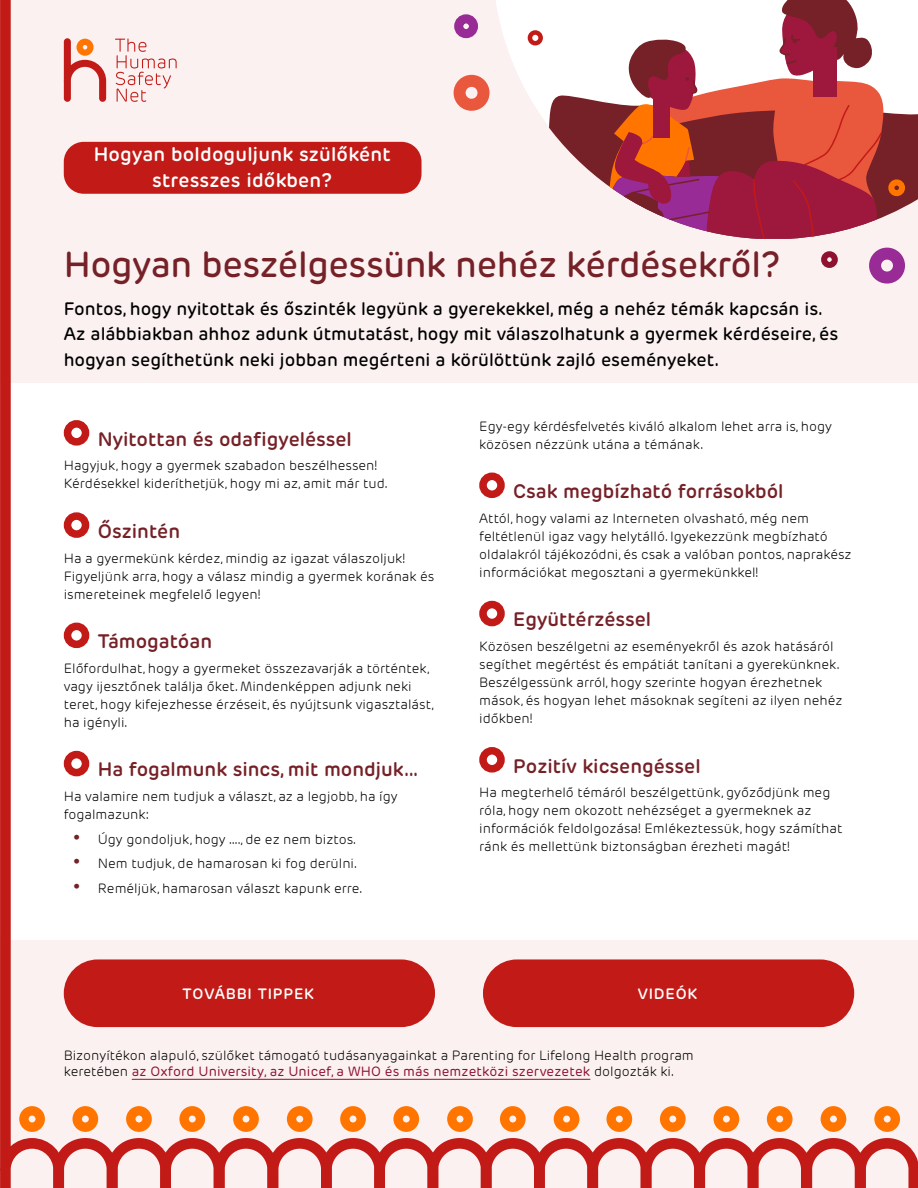
<style>
.page{position:relative;width:918px;height:1188px;background:#fff}
.page>*{position:absolute;margin:0;border:0;box-sizing:border-box;transform-origin:0 0}
.t1{font:500 36px "Rubrik New";letter-spacing:-.01em;color:#752127}
.t2{font:600 19.5px "Rubrik New";color:#752127}
.t3{font:600 19.5px/25.5px "Rubrik New";letter-spacing:.01em;color:#fff;text-align:center}
.t4{font:500 18px/25.5px "Rubrik New";color:#000}
.t5{font:600 15px "Rubrik New";letter-spacing:.055em;color:#fff}
.t6{font:300 13.5px/18px "Rubrik New";color:#000}
.s1{font-size:19.5px;color:#752127}
.s2{font-weight:400;color:#8e1230}
</style>
<div class="page">
<div style="left:0;top:0;width:918px;height:383px;background:#fbf1f1"></div>
<svg style="left:64px;top:38px;width:42px;height:64px"></svg>
<svg style="left:115px;top:38px;width:62px;height:64px"></svg>
<div style="left:0;top:941px;width:918px;height:247px;background:#fbf1f1"></div>
<hr style="left:132px;top:1079px;width:458px;height:1px;background:#8e1230">
<svg style="left:660px;top:1106px;width:26px;height:26px"></svg>
<svg style="left:714px;top:1106px;width:25px;height:26px"></svg>
<svg style="left:767px;top:1106px;width:26px;height:26px"></svg>
<svg style="left:821px;top:1106px;width:25px;height:26px"></svg>
<svg style="left:874px;top:1106px;width:26px;height:26px"></svg>
<div style="left:64px;top:959px;width:371px;height:68px;background:#c21b17;border-radius:34px"></div>
<div style="left:483px;top:959px;width:371px;height:68px;background:#c21b17;border-radius:34px"></div>
<svg style="left:72px;top:1106px;width:26px;height:26px"></svg>
<svg style="left:0;top:0;width:64px;height:1188px"></svg>
<svg style="left:126px;top:1106px;width:26px;height:26px"></svg>
<svg style="left:179px;top:1106px;width:26px;height:26px"></svg>
<svg style="left:233px;top:1106px;width:26px;height:26px"></svg>
<svg style="left:287px;top:1106px;width:26px;height:26px"></svg>
<svg style="left:340px;top:1106px;width:26px;height:26px"></svg>
<svg style="left:393px;top:1106px;width:26px;height:26px"></svg>
<svg style="left:447px;top:1106px;width:26px;height:26px"></svg>
<svg style="left:554px;top:1106px;width:25px;height:26px"></svg>
<svg style="left:500px;top:1106px;width:26px;height:26px"></svg>
<svg style="left:606px;top:1106px;width:26px;height:26px"></svg>
<svg style="left:53px;top:1138px;width:865px;height:50px"></svg>
<div style="left:64px;top:142px;width:358px;height:52px;background:#c21b17;border-radius:20px"></div>
<div style="left:64px;top:420px;width:25px;height:26px;border:8px solid #c21b17;border-radius:50%"></div>
<div style="left:64px;top:512px;width:25px;height:26px;border:8px solid #c21b17;border-radius:50%"></div>
<div style="left:64px;top:623px;width:25px;height:25px;border:8px solid #c21b17;border-radius:50%"></div>
<div style="left:64px;top:751px;width:25px;height:25px;border:8px solid #c21b17;border-radius:50%"></div>
<div style="left:479px;top:473px;width:26px;height:25px;border:8px solid #c21b17;border-radius:50%"></div>
<div style="left:479px;top:601px;width:26px;height:25px;border:8px solid #c21b17;border-radius:50%"></div>
<div style="left:479px;top:747px;width:26px;height:26px;border:8px solid #c21b17;border-radius:50%"></div>
<svg style="left:496px;top:0;width:422px;height:124px;fill:#fff"></svg>
<svg style="left:548px;top:94px;width:370px;height:122px;fill:#752127"></svg>
<svg style="left:606px;top:0;width:280px;height:239px"></svg>
<div style="left:869px;top:248px;width:36px;height:36px;border:12px solid #982b95;border-radius:50%"></div>
<div style="left:454px;top:75px;width:36px;height:36px;border:12px solid #e9573d;border-radius:50%"></div>
<div style="left:454px;top:14px;width:24px;height:24px;border:9px solid #982b95;border-radius:50%"></div>
<div style="left:821px;top:251px;width:17px;height:17px;border:6px solid #8e1230;border-radius:50%"></div>
<div style="left:888px;top:179px;width:17px;height:17px;border:6px solid #ff7500;border-radius:50%"></div>
<div style="left:528px;top:30px;width:15px;height:15px;border:4px solid #c21b17;border-radius:50%"></div>
<h2 class="t3" style="left:94px;top:142px;width:299px">Hogyan boldoguljunk szülőként stresszes időkben?</h2>
<h1 class="t1" style="left:64px;top:242px;width:719px">Hogyan beszélgessünk nehéz kérdésekről?</h1>
<p class="t4" style="left:64px;top:296px;width:776px">Fontos, hogy nyitottak és őszinték legyünk a gyerekekkel, még a nehéz témák kapcsán is.<br>Az alábbiakban ahhoz adunk útmutatást, hogy mit válaszolhatunk a gyermek kérdéseire, és hogyan segíthetünk neki jobban megérteni a körülöttünk zajló eseményeket.</p>
<h2 class="t2" style="left:98px;top:427px;width:256px">Nyitottan és odafigyeléssel</h2>
<p class="t6" style="left:64px;top:457px;width:325px">Hagyjuk, hogy a gyermek szabadon beszélhessen!<br>Kérdésekkel kideríthetjük, hogy mi az, amit már tud.</p>
<h2 class="t2" style="left:98px;top:519px;width:84px">Őszintén</h2>
<p class="t6" style="left:64px;top:549px;width:372px">Ha a gyermekünk kérdez, mindig az igazat válaszoljuk!<br>Figyeljünk arra, hogy a válasz mindig a gyermek korának és ismereteinek megfelelő legyen!</p>
<h2 class="t2" style="left:98px;top:629px;width:116px">Támogatóan</h2>
<p class="t6" style="left:64px;top:659px;width:372px">Előfordulhat, hogy a gyermeket összezavarják a történtek, vagy ijesztőnek találja őket. Mindenképpen adjunk neki teret, hogy kifejezhesse érzéseit, és nyújtsunk vigasztalást, ha igényli.</p>
<h2 class="t2" style="left:98px;top:758px;width:322px">Ha fogalmunk sincs, mit mondjuk...</h2>
<p class="t6" style="left:64px;top:788px;width:335px">Ha valamire nem tudjuk a választ, az a legjobb, ha így fogalmazunk:</p>
<p class="t6" style="left:72px;top:830px;width:285px"><span class="s1">•</span> Úgy gondoljuk, hogy …., de ez nem biztos.</p>
<p class="t6" style="left:72px;top:855px;width:286px"><span class="s1">•</span> Nem tudjuk, de hamarosan ki fog derülni.</p>
<p class="t6" style="left:72px;top:879px;width:291px"><span class="s1">•</span> Reméljük, hamarosan választ kapunk erre.</p>
<p class="t6" style="left:479px;top:417px;width:354px">Egy-egy kérdésfelvetés kiváló alkalom lehet arra is, hogy közösen nézzünk utána a témának.</p>
<h2 class="t2" style="left:513px;top:479px;width:272px">Csak megbízható forrásokból</h2>
<p class="t6" style="left:479px;top:509px;width:374px">Attól, hogy valami az Interneten olvasható, még nem feltétlenül igaz vagy helytálló. Igyekezzünk megbízható oldalakról tájékozódni, és csak a valóban pontos, naprakész információkat megosztani a gyermekünkkel!</p>
<h2 class="t2" style="left:513px;top:608px;width:140px">Együttérzéssel</h2>
<p class="t6" style="left:479px;top:638px;width:365px">Közösen beszélgetni az eseményekről és azok hatásáról segíthet megértést és empátiát tanítani a gyerekünknek.<br>Beszélgessünk arról, hogy szerinte hogyan érezhetnek mások, és hogyan lehet másoknak segíteni az ilyen nehéz időkben!</p>
<h2 class="t2" style="left:513px;top:754px;width:189px">Pozitív kicsengéssel</h2>
<p class="t6" style="left:479px;top:784px;width:365px">Ha megterhelő témáról beszélgettünk, győződjünk meg róla, hogy nem okozott nehézséget a gyermeknek az információk feldolgozása! Emlékeztessük, hogy számíthat ránk és mellettünk biztonságban érezheti magát!</p>
<p class="t5" style="left:183px;top:985px;width:133px">TOVÁBBI TIPPEK</p>
<p class="t5" style="left:638px;top:985px;width:61px">VIDEÓK</p>
<p class="t6" style="left:64px;top:1047px;width:632px;line-height:16.5px">Bizonyítékon alapuló, szülőket támogató tudásanyagainkat a Parenting for Lifelong Health program keretében <span class="s2">az Oxford University, az Unicef, a WHO és más nemzetközi szervezetek</span> dolgozták ki.</p>
</div>
